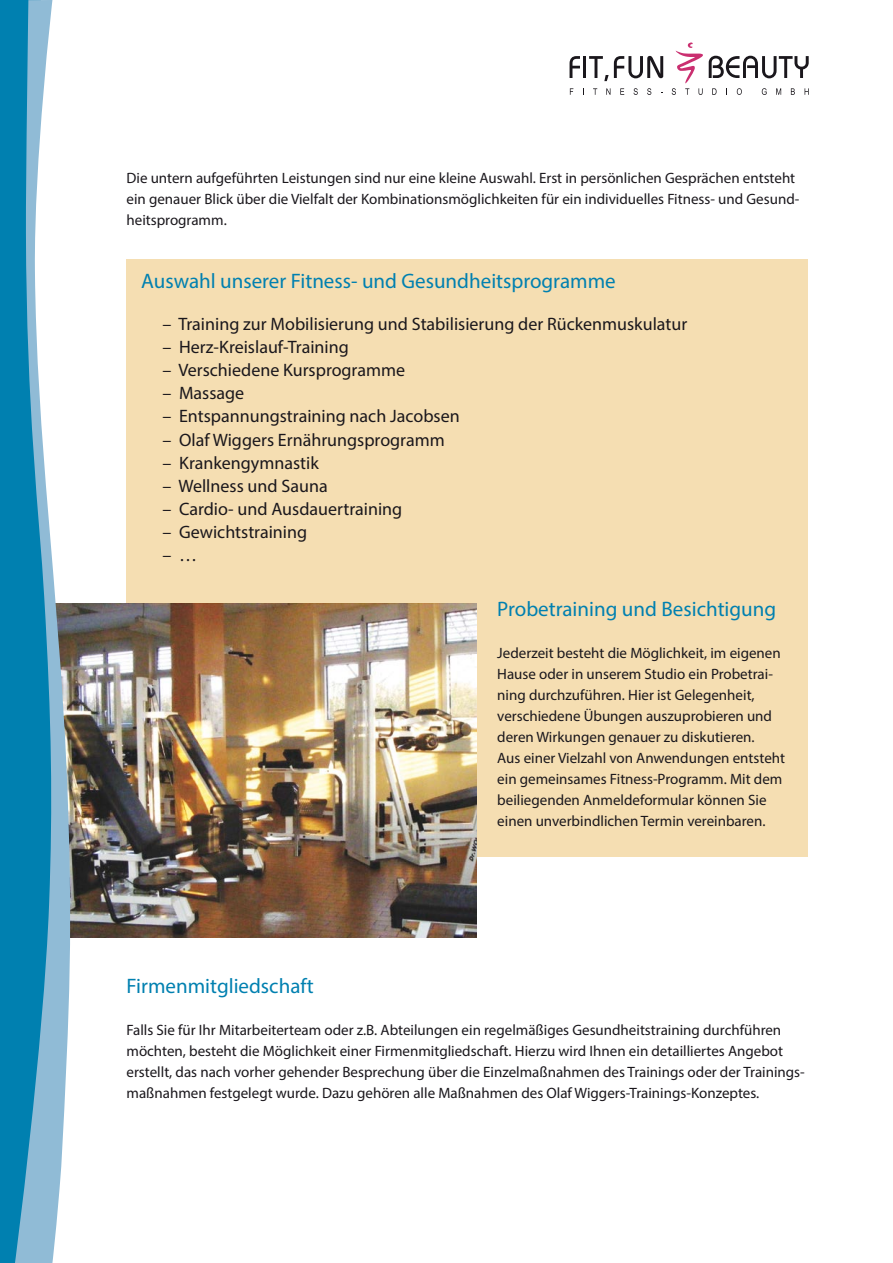
<style>
.page{position:relative;width:893px;height:1263px;background:#fff}
.page>*{position:absolute;margin:0;border:0;box-sizing:border-box;transform-origin:0 0}
.t1{font:21px "Myriad Pro";color:#0080b0}
.t2{font:18px "Myriad Pro";color:#1a171c}
.t3{font:15px/21px "Myriad Pro";color:#1a171c}
</style>
<div class="page">
<div style="left:126px;top:259px;width:682px;height:598px;background:#f5deb2"></div>
<svg style="left:570px;top:56px;width:10px;height:22px"></svg>
<hr style="left:583px;top:56px;width:3px;height:22px;background:#1a171c">
<svg style="left:589px;top:56px;width:74px;height:25px"></svg>
<svg style="left:709px;top:56px;width:100px;height:22px"></svg>
<svg style="left:570px;top:88px;width:3px;height:7px"></svg>
<svg style="left:593px;top:88px;width:4px;height:7px"></svg>
<svg style="left:606px;top:88px;width:4px;height:7px"></svg>
<svg style="left:620px;top:88px;width:4px;height:7px"></svg>
<svg style="left:634px;top:88px;width:4px;height:7px"></svg>
<svg style="left:647px;top:88px;width:4px;height:7px"></svg>
<svg style="left:672px;top:43px;width:31px;height:52px"></svg>
<svg style="left:712px;top:88px;width:4px;height:7px"></svg>
<svg style="left:737px;top:88px;width:5px;height:7px"></svg>
<svg style="left:762px;top:88px;width:5px;height:7px"></svg>
<svg style="left:776px;top:88px;width:5px;height:7px"></svg>
<svg style="left:791px;top:88px;width:4px;height:7px"></svg>
<svg style="left:804px;top:88px;width:5px;height:7px"></svg>
<img style="left:73px;top:604px;width:403px;height:334px">
<div style="left:0;top:0;width:15px;height:1263px;background:#0080b0"></div>
<svg style="left:15px;top:0;width:58px;height:1263px"></svg>
<p class="t3" style="left:126px;top:168px;width:674px">Die untern aufgeführten Leistungen sind nur eine kleine Auswahl. Erst in persönlichen Gesprächen entsteht ein genauer Blick über die Vielfalt der Kombinationsmöglichkeiten für ein individuelles Fitness- und Gesund&shy;heitsprogramm.</p>
<h1 class="t1" style="left:141px;top:268px;width:476px">Auswahl unserer Fitness- und Gesundheitsprogramme</h1>
<p class="t2" style="left:162px;top:313px;width:526px">– Training zur Mobilisierung und Stabilisierung der Rückenmuskulatur</p>
<p class="t2" style="left:162px;top:336px;width:188px">– Herz-Kreislauf-Training</p>
<p class="t2" style="left:162px;top:359px;width:244px">– Verschiedene Kursprogramme</p>
<p class="t2" style="left:162px;top:382px;width:83px">– Massage</p>
<p class="t2" style="left:162px;top:405px;width:299px">– Entspannungstraining nach Jacobsen</p>
<p class="t2" style="left:162px;top:428px;width:284px">– Olaf Wiggers Ernährungsprogramm</p>
<p class="t2" style="left:162px;top:452px;width:158px">– Krankengymnastik</p>
<p class="t2" style="left:162px;top:475px;width:167px">– Wellness und Sauna</p>
<p class="t2" style="left:162px;top:498px;width:241px">– Cardio- und Ausdauertraining</p>
<p class="t2" style="left:162px;top:521px;width:146px">– Gewichtstraining</p>
<p class="t2" style="left:162px;top:544px;width:36px">– …</p>
<h1 class="t1" style="left:497px;top:596px;width:280px">Probetraining und Besichtigung</h1>
<p class="t3" style="left:497px;top:643px;width:289px">Jederzeit besteht die Möglichkeit, im eigenen Hause oder in unserem Studio ein Probetrai&shy;ning durchzuführen. H ier ist Gelegenheit, verschiedene Übungen auszuprobieren und deren Wirkungen genauer zu diskutieren.<br>Aus einer Vielzahl von Anwendungen entsteht ein gemeinsames Fitness-Programm. Mit dem beiliegenden Anmeldeformular können Sie einen unverbindlichen Termin vereinbaren.</p>
<h1 class="t1" style="left:126px;top:973px;width:189px">Firmenmitgliedschaft</h1>
<p class="t3" style="left:126px;top:1019px;width:680px">Falls Sie für Ihr Mitarbeiterteam oder z.B. Abteilungen ein regelmäßiges Gesundheitstraining durchführen möchten, besteht die Möglichkeit einer Firmenmitgliedschaft. H ierzu wird Ihnen ein detailliertes Angebot erstellt, das nach vorher gehender Besprechung über die Einzelmaßnahmen des Trainings oder der Trainings&shy;maßnahmen festgelegt wurde. Dazu gehören alle Maßnahmen des Olaf Wiggers-Trainings-Konzeptes.</p>
</div>
